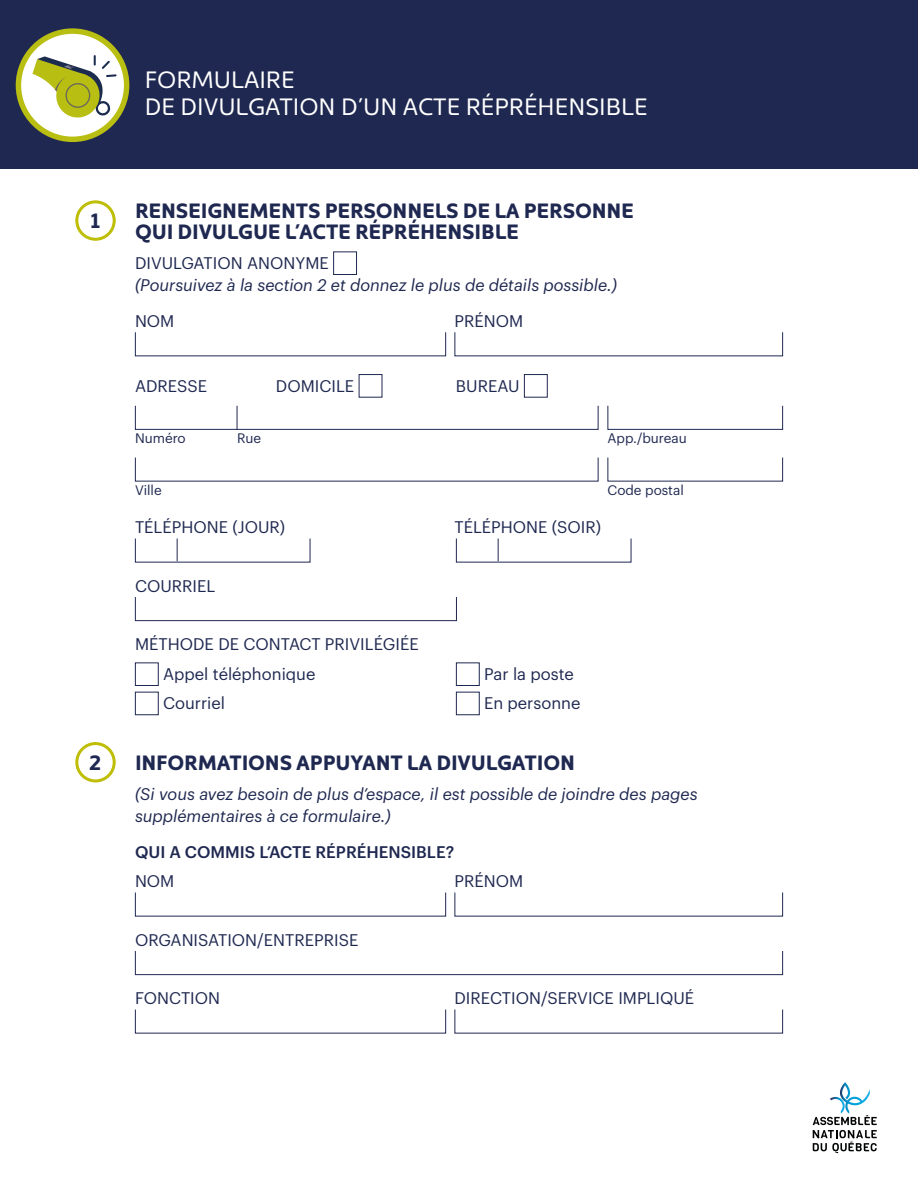
<style>
.page{position:relative;width:918px;height:1188px;background:#fff}
.page>*{position:absolute;margin:0;border:0;box-sizing:border-box;transform-origin:0 0}
.t1{font:24px/27px "Kyrial Sans Pro";color:#fff}
.t2{font:700 21px/21px "Kyrial Sans Pro";letter-spacing:-.01em;color:#1f2850}
.t3{font:16.5px "Graphik";color:#1f2850}
.t4{font:italic 16.5px/22.5px "Graphik";color:#1f2850}
.t5{font:500 16.5px "Graphik";color:#1f2850}
.t6{font:13.5px "Graphik";color:#1f2850}
</style>
<div class="page">
<div style="left:0;top:0;width:918px;height:169px;background:#1f2850"></div>
<svg style="left:813px;top:1083px;width:64px;height:70px"></svg>
<svg style="left:16px;top:28px;width:113px;height:114px"></svg>
<div style="left:333px;top:251px;width:24px;height:24px;background:#fff;border:1px solid #1f2850"></div>
<div style="left:524px;top:374px;width:24px;height:24px;background:#fff;border:1px solid #1f2850"></div>
<div style="left:135px;top:405px;width:463px;height:25px;border:1px solid #1f2850"></div>
<div style="left:608px;top:405px;width:175px;height:25px;border:1px solid #1f2850"></div>
<svg style="left:237px;top:406px;width:1px;height:24px"></svg>
<svg style="left:177px;top:539px;width:1px;height:22px"></svg>
<svg style="left:498px;top:539px;width:1px;height:22px"></svg>
<div style="left:135px;top:597px;width:322px;height:24px;border:1px solid #1f2850"></div>
<div style="left:135px;top:662px;width:24px;height:24px;background:#fff;border:1px solid #1f2850"></div>
<div style="left:456px;top:662px;width:24px;height:24px;background:#fff;border:1px solid #1f2850"></div>
<div style="left:135px;top:692px;width:24px;height:23px;background:#fff;border:1px solid #1f2850"></div>
<div style="left:456px;top:692px;width:24px;height:23px;background:#fff;border:1px solid #1f2850"></div>
<div style="left:135px;top:951px;width:648px;height:24px;border:1px solid #1f2850"></div>
<div style="left:75px;top:200px;width:41px;height:41px;border:3px solid #bebe07;border-radius:50%"></div>
<div style="left:75px;top:742px;width:41px;height:40px;border:3px solid #bebe07;border-radius:50%"></div>
<h2 class="t2" style="left:90px;top:209px;width:11px">1</h2>
<h2 class="t2" style="left:89px;top:751px;width:14px">2</h2>
<h1 class="t1" style="left:145px;top:65px;width:504px">FORMULAIRE<br>DE DIVULGATION D’UN ACTE RÉPRÉHENSIBLE</h1>
<h2 class="t2" style="left:135px;top:199px;width:501px">RENSEIGNEMENTS PERSONNELS DE LA PERSONNE<br>QUI DIVULGUE L’ACTE RÉPRÉHENSIBLE</h2>
<p class="t3" style="left:135px;top:250px;width:195px">DIVULGATION ANONYME</p>
<p class="t4" style="left:135px;top:272px;width:484px">(Poursuivez à la section 2 et donnez le plus de détails possible.)</p>
<p class="t3" style="left:135px;top:309px;width:41px">NOM</p>
<p class="t3" style="left:455px;top:309px;width:70px">PRÉNOM</p>
<p class="t3" style="left:135px;top:374px;width:74px">ADRESSE</p>
<p class="t3" style="left:276px;top:374px;width:80px">DOMICILE</p>
<p class="t3" style="left:456px;top:374px;width:65px">BUREAU</p>
<p class="t6" style="left:135px;top:428px;width:52px">Numéro</p>
<p class="t6" style="left:237px;top:428px;width:26px">Rue</p>
<p class="t6" style="left:608px;top:428px;width:81px">App./bureau</p>
<p class="t6" style="left:135px;top:480px;width:28px">Ville</p>
<p class="t6" style="left:608px;top:480px;width:78px">Code postal</p>
<p class="t3" style="left:135px;top:515px;width:152px">TÉLÉPHONE (JOUR)</p>
<p class="t3" style="left:455px;top:515px;width:148px">TÉLÉPHONE (SOIR)</p>
<p class="t3" style="left:135px;top:573px;width:82px">COURRIEL</p>
<p class="t3" style="left:135px;top:632px;width:285px">MÉTHODE DE CONTACT PRIVILÉGIÉE</p>
<p class="t3" style="left:163px;top:661px;width:154px">Appel téléphonique</p>
<p class="t3" style="left:484px;top:661px;width:91px">Par la poste</p>
<p class="t3" style="left:163px;top:690px;width:64px">Courriel</p>
<p class="t3" style="left:484px;top:690px;width:98px">En personne</p>
<h2 class="t2" style="left:135px;top:751px;width:442px">INFORMATIONS APPUYANT LA DIVULGATION</h2>
<p class="t4" style="left:135px;top:781px;width:564px">(Si vous avez besoin de plus d’espace, il est possible de joindre des pages supplémentaires à ce formulaire.)</p>
<p class="t5" style="left:135px;top:839px;width:321px">QUI A COMMIS L’ACTE RÉPRÉHENSIBLE?</p>
<p class="t3" style="left:135px;top:869px;width:41px">NOM</p>
<p class="t3" style="left:455px;top:869px;width:70px">PRÉNOM</p>
<p class="t3" style="left:135px;top:927px;width:225px">ORGANISATION/ENTREPRISE</p>
<p class="t3" style="left:135px;top:986px;width:87px">FONCTION</p>
<p class="t3" style="left:455px;top:986px;width:241px">DIRECTION/SERVICE IMPLIQUÉ</p>
</div>
